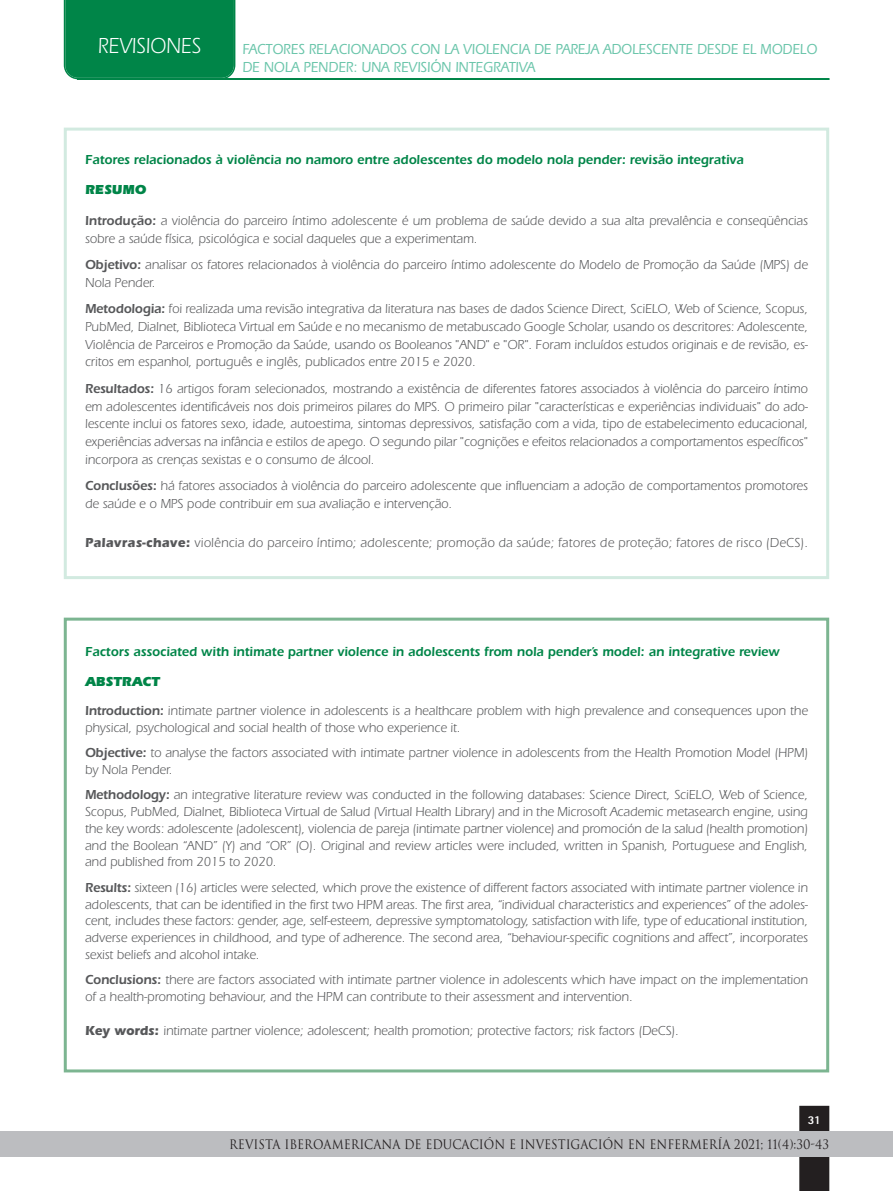
<style>
.page{position:relative;width:893px;height:1191px;background:#fff}
.page>*{position:absolute;margin:0;border:0;box-sizing:border-box;transform-origin:0 0}
.t1{font:22.5px "Itc Eras";color:#fff;scale:.9 1}
.t2{font:500 15px/18px "Itc Eras";color:#6ac5aa;scale:.9 1}
.t3{font:13.5px/17.9px "Itc Eras";color:#57585a;scale:.95 1}
.t4{font:600 13.5px "Itc Eras";color:#008548;scale:.95 1}
.t5{font:13.5px "Itc Eras";letter-spacing:.02em;color:#57585a;scale:.95 1}
.t6{font:900 13.5px "Itc Eras";color:#008548;scale:.95 1}
.t7{font:12.75px "Trajan";color:#231f20;scale:.9 1}
.t8{font:800 12px "Rotis Sans Serif Std";color:#fff}
.s1{font-weight:600}
.s2{font-weight:700}
.s3{font-weight:900;color:#008548}
</style>
<div class="page">
<div style="left:799px;top:1106px;width:30px;height:85px;background:#231f20"></div>
<div style="left:0;top:1131px;width:893px;height:25px;background:#bcbdc0"></div>
<div style="left:64px;top:0;width:171px;height:79px;background:#008548"></div>
<hr style="left:77px;top:79px;width:752px;height:1px;background:#008548">
<div style="left:64px;top:617px;width:765px;height:455px;border:3px solid #7cb591"></div>
<div style="left:64px;top:128px;width:765px;height:451px;border:3px solid #d2eae0"></div>
<h1 class="t1" style="left:98px;top:38px;width:116px">REVISIONES</h1>
<p class="t2" style="left:242px;top:41px;width:640px">FACTORES RELACIONADOS CON LA VIOLENCIA DE PAREJA ADOLESCENTE DESDE EL MODELO<br>DE NOLA PENDER: UNA REVISIÓN INTEGRATIVA</p>
<p class="t4" style="left:85px;top:154px;width:695px">Fatores relacionados à violência no namoro entre adolescentes do modelo nola pender: revisão integrativa</p>
<p class="t6" style="left:85px;top:184px;width:66px">RESUMO</p>
<p class="t3" style="left:85px;top:213px;width:762px"><span class="s1">Introdução:</span> a violência do parceiro íntimo adolescente é um problema de saúde devido a sua alta prevalência e conseqüências sobre a saúde física, psicológica e social daqueles que a experimentam.</p>
<p class="t3" style="left:85px;top:257px;width:762px"><span class="s1">Objetivo:</span> analisar os fatores relacionados à violência do parceiro íntimo adolescente do Modelo de Promoção da Saúde (MPS) de<br>Nola Pender.</p>
<p class="t3" style="left:85px;top:301px;width:763px;text-align:justify"><span class="s1">Metodologia:</span> foi realizada uma revisão integrativa da literatura nas bases de dados Science Direct, SciELO, Web of Science, Scopus, PubMed, Dialnet, Biblioteca Virtual em Saúde e no mecanismo de metabuscado Google Scholar, usando os descritores: Adolescente, Violência de Parceiros e Promoção da Saúde, usando os Booleanos "AND" e "OR". Foram incluídos estudos originais e de revisão, es&shy;critos em espanhol, português e inglês, publicados entre 2015 e 2020.</p>
<p class="t3" style="left:85px;top:381px;width:763px;text-align:justify"><span class="s1">Resultados:</span> 16 artigos foram selecionados, mostrando a existência de diferentes fatores associados à violência do parceiro íntimo em adolescentes identificáveis nos dois primeiros pilares do MPS. O primeiro pilar "características e experiências individuais" do ado&shy;lescente inclui os fatores sexo, idade, autoestima, sintomas depressivos, satisfação com a vida, tipo de estabelecimento educacional, experiências adversas na infância e estilos de apego. O segundo pilar "cognições e efeitos relacionados a comportamentos específicos" incorpora as crenças sexistas e o consumo de álcool.</p>
<p class="t3" style="left:85px;top:478px;width:762px"><span class="s1">Conclusões:</span> há fatores associados à violência do parceiro adolescente que influenciam a adoção de comportamentos promotores de saúde e o MPS pode contribuir em sua avaliação e intervenção.</p>
<p class="t5" style="left:85px;top:538px;width:762px"><span class="s2">Palavras-chave:</span> violência do parceiro íntimo; adolescente; promoção da saúde; fatores de proteção; fatores de risco (DeCS).</p>
<p class="t4" style="left:85px;top:647px;width:733px">Factors associated with intimate partner violence in adolescents from nola pender’s model: an integrative review</p>
<p class="t3" style="left:85px;top:668px;width:762px;line-height:29.5px"><span class="s3">ABSTRACT<br></span><span class="s1">Introduction:</span> intimate partner violence in adolescents is a healthcare problem with high prevalence and consequences upon the</p>
<p class="t3" style="left:85px;top:716px;width:762px;line-height:25.3px">physical, psychological and social health of those who experience it.<br><span class="s1">Objective:</span> to analyse the factors associated with intimate partner violence in adolescents from the Health Promotion Model (HPM)</p>
<p class="t3" style="left:85px;top:758px;width:762px;line-height:25.3px">by Nola Pender.<br><span class="s1">Methodology:</span> an integrative literature review was conducted in the following databases: Science Direct, SciELO, Web of Science,</p>
<p class="t3" style="left:85px;top:805px;width:762px;line-height:16.8px;text-align:justify">Scopus, PubMed, Dialnet, Biblioteca Virtual de Salud (Virtual Health Library) and in the Microsoft Academic metasearch engine, using the key words: adolescente (adolescent), violencia de pareja (intimate partner violence) and promoción de la salud (health promotion) and the Boolean “AND” (Y) and “OR” (O). Original and review articles were included, written in Spanish, Portuguese and English, and published from 2015 to 2020.</p>
<p class="t3" style="left:85px;top:880px;width:763px;line-height:16.8px;text-align:justify"><span class="s1">Results:</span> sixteen (16) articles were selected, which prove the existence of different factors associated with intimate partner violence in adolescents, that can be identified in the first two HPM areas. The first area, “individual characteristics and experiences” of the adoles&shy;cent, includes these factors: gender, age, self-esteem, depressive symptomatology, satisfaction with life, type of educational institution, adverse experiences in childhood, and type of adherence. The second area, “behaviour-specific cognitions and affect”, incorporates sexist beliefs and alcohol intake.</p>
<p class="t3" style="left:85px;top:973px;width:762px;line-height:16.8px"><span class="s1">Conclusions:</span> there are factors associated with intimate partner violence in adolescents which have impact on the implementation of a health-promoting behaviour, and the HPM can contribute to their assessment and intervention.</p>
<p class="t3" style="left:85px;top:1023px;width:626px"><span class="s2">Key words:</span> intimate partner violence; adolescent; health promotion; protective factors; risk factors (DeCS).</p>
<p class="t8" style="left:808px;top:1113px;width:14px">31</p>
<p class="t7" style="left:229px;top:1137px;width:668px">REVISTA IBEROAMERICANA DE EDUCACIÓN E INVESTIGACIÓN EN ENFERMERÍA 2021; 11(4):30-43</p>
</div>
